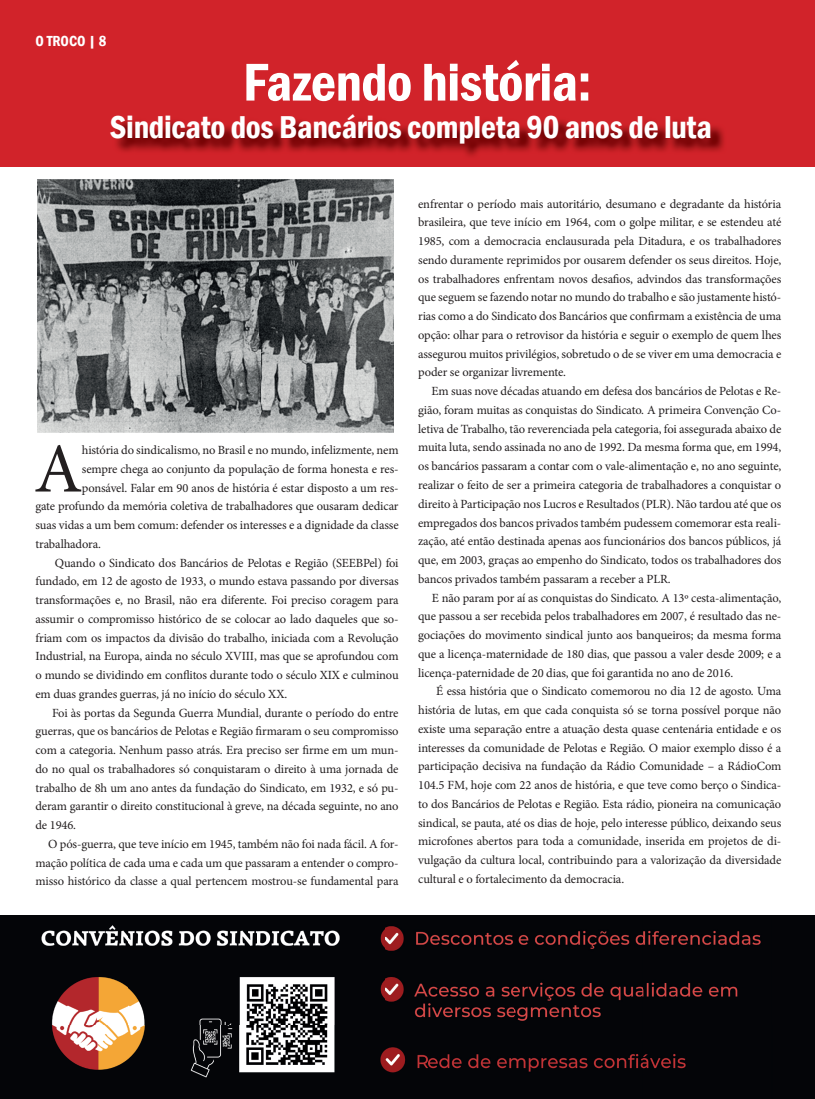
<style>
.page{position:relative;width:815px;height:1099px;background:#fff}
.page>*{position:absolute;margin:0;border:0;box-sizing:border-box;transform-origin:0 0}
.t1{font:70.25px "Minion Pro";color:#231f20}
.t2{font:600 condensed 55px "Franklin Gothic";letter-spacing:-.01em;color:#fff}
.t3{font:600 condensed 32.5px "Franklin Gothic";letter-spacing:-.01em;color:#fff}
.t4{font:600 condensed 15px "Franklin Gothic";color:#fff}
.t5{font:12.5px/18.8px "Minion Pro";letter-spacing:-.01em;color:#231f20;text-align:justify}
</style>
<div class="page">
<div style="left:0;top:0;width:815px;height:167px;background:#d1232a"></div>
<img style="left:116px;top:120px;width:608px;height:36px">
<img style="left:0;top:915px;width:815px;height:183px">
<img style="left:37px;top:179px;width:357px;height:253px">
<p class="t4" style="left:35px;top:31px;width:73px">O TROCO | 8</p>
<h2 class="t2" style="left:243px;top:45px;width:350px">Fazendo história:</h2>
<h3 class="t3" style="left:110px;top:105px;width:604px">Sindicato dos Bancários completa 90 anos de luta</h3>
<h1 class="t1" style="left:34px;top:422px;width:50px">A</h1>
<p class="t5" style="left:82px;top:440px;width:318px">história do sindicalismo, no Brasil e no mundo, infelizmente, nem</p>
<p class="t5" style="left:82px;top:459px;width:318px">sempre chega ao conjunto da população de forma honesta e res-</p>
<p class="t5" style="left:82px;top:478px;width:318px">ponsável. Falar em 90 anos de história é estar disposto a um res-</p>
<p class="t5" style="left:35px;top:497px;width:365px">gate profundo da memória coletiva de trabalhadores que ousaram dedicar</p>
<p class="t5" style="left:35px;top:515px;width:365px">suas vidas a um bem comum: defender os interesses e a dignidade da classe</p>
<p class="t5" style="left:35px;top:534px;width:67px">trabalhadora.</p>
<p class="t5" style="left:55px;top:553px;width:345px">Quando o Sindicato dos Bancários de Pelotas e Região (SEEBPel) foi</p>
<p class="t5" style="left:35px;top:572px;width:365px">fundado, em 12 de agosto de 1933, o mundo estava passando por diversas</p>
<p class="t5" style="left:35px;top:590px;width:365px">transformações e, no Brasil, não era diferente. Foi preciso coragem para</p>
<p class="t5" style="left:35px;top:609px;width:365px">assumir o compromisso histórico de se colocar ao lado daqueles que so-</p>
<p class="t5" style="left:35px;top:628px;width:365px">friam com os impactos da divisão do trabalho, iniciada com a Revolução</p>
<p class="t5" style="left:35px;top:647px;width:365px">Industrial, na Europa, ainda no século XVIII, mas que se aprofundou com</p>
<p class="t5" style="left:35px;top:665px;width:365px">o mundo se dividindo em conflitos durante todo o século XIX e culminou</p>
<p class="t5" style="left:35px;top:684px;width:253px">em duas grandes guerras, já no início do século XX.</p>
<p class="t5" style="left:52px;top:703px;width:348px">Foi às portas da Segunda Guerra Mundial, durante o período do entre</p>
<p class="t5" style="left:35px;top:722px;width:365px">guerras, que os bancários de Pelotas e Região firmaram o seu compromisso</p>
<p class="t5" style="left:35px;top:740px;width:365px">com a categoria. Nenhum passo atrás. Era preciso ser firme em um mun-</p>
<p class="t5" style="left:35px;top:759px;width:365px">do no qual os trabalhadores só conquistaram o direito à uma jornada de</p>
<p class="t5" style="left:35px;top:778px;width:365px">trabalho de 8h um ano antes da fundação do Sindicato, em 1932, e só pu-</p>
<p class="t5" style="left:35px;top:797px;width:365px">deram garantir o direito constitucional à greve, na década seguinte, no ano</p>
<p class="t5" style="left:35px;top:815px;width:42px">de 1946.</p>
<p class="t5" style="left:48px;top:834px;width:352px">O pós-guerra, que teve início em 1945, também não foi nada fácil. A for-</p>
<p class="t5" style="left:35px;top:853px;width:365px">mação política de cada uma e cada um que passaram a entender o compro-</p>
<p class="t5" style="left:35px;top:872px;width:365px">misso histórico da classe a qual pertencem mostrou-se fundamental para</p>
<p class="t5" style="left:418px;top:194px;width:365px">enfrentar o período mais autoritário, desumano e degradante da história brasileira, que teve início em 1964, com o golpe militar, e se estendeu até 1985, com a democracia enclausurada pela Ditadura, e os trabalhadores sendo duramente reprimidos por ousarem defender os seus direitos. Hoje, os trabalhadores enfrentam novos desafios, advindos das transformações que seguem se fazendo notar no mundo do trabalho e são justamente histó&shy;rias como a do Sindicato dos Bancários que confirmam a existência de uma opção: olhar para o retrovisor da história e seguir o exemplo de quem lhes assegurou muitos privilégios, sobretudo o de se viver em uma democracia e poder se organizar livremente.</p>
<p class="t5" style="left:418px;top:382px;width:365px;text-indent:13px">Em suas nove décadas atuando em defesa dos bancários de Pelotas e Re&shy;gião, foram muitas as conquistas do Sindicato. A primeira Convenção Co&shy;letiva de Trabalho, tão reverenciada pela categoria, foi assegurada abaixo de muita luta, sendo assinada no ano de 1992. Da mesma forma que, em 1994, os bancários passaram a contar com o vale-alimentação e, no ano seguinte, realizar o feito de ser a primeira categoria de trabalhadores a conquistar o direito à Participação nos Lucros e Resultados (PLR). Não tardou até que os empregados dos bancos privados também pudessem comemorar esta reali&shy;zação, até então destinada apenas aos funcionários dos bancos públicos, já que, em 2003, graças ao empenho do Sindicato, todos os trabalhadores dos bancos privados também passaram a receber a PLR.</p>
<p class="t5" style="left:418px;top:588px;width:365px;text-indent:14px">E não param por aí as conquistas do Sindicato. A 13º cesta-alimentação, que passou a ser recebida pelos trabalhadores em 2007, é resultado das ne&shy;gociações do movimento sindical junto aos banqueiros; da mesma forma que a licença-maternidade de 180 dias, que passou a valer desde 2009; e a licença-paternidade de 20 dias, que foi garantida no ano de 2016.</p>
<p class="t5" style="left:418px;top:682px;width:365px;text-indent:18px">É essa história que o Sindicato comemorou no dia 12 de agosto. Uma história de lutas, em que cada conquista só se torna possível porque não existe uma separação entre a atuação desta quase centenária entidade e os interesses da comunidade de Pelotas e Região. O maior exemplo disso é a participação decisiva na fundação da Rádio Comunidade – a RádioCom 104.5 FM, hoje com 22 anos de história, e que teve como berço o Sindica&shy;to dos Bancários de Pelotas e Região. Esta rádio, pioneira na comunicação sindical, se pauta, até os dias de hoje, pelo interesse público, deixando seus microfones abertos para toda a comunidade, inserida em projetos de di&shy;vulgação da cultura local, contribuindo para a valorização da diversidade cultural e o fortalecimento da democracia.</p>
</div>
